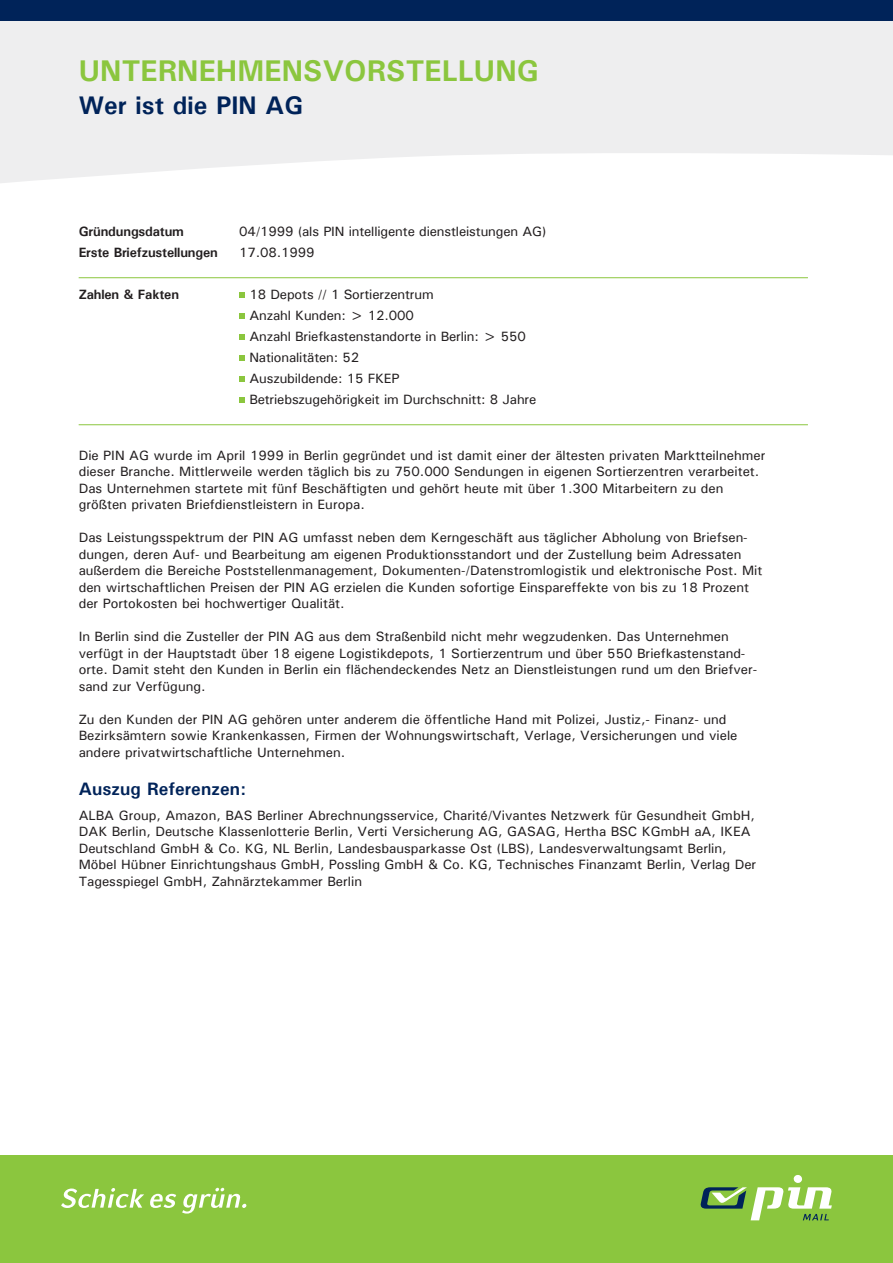
<style>
.page{position:relative;width:893px;height:1263px;background:#fff}
.page>*{position:absolute;margin:0;border:0;box-sizing:border-box;transform-origin:0 0}
.t1{font:700 30px "Univers";color:#8bc63e}
.t2{font:700 25.5px "Univers";letter-spacing:.005em;color:#002359}
.t3{font:700 18px "Univers";letter-spacing:.005em;color:#002359}
.t4{font:500 13.5px/16.5px "Univers";color:#231f20}
.t5{font:700 13.5px "Univers";letter-spacing:-.01em;color:#231f20}
</style>
<div class="page">
<svg style="left:0;top:21px;width:893px;height:162px;background:#f0f0f1"></svg>
<div style="left:0;top:0;width:893px;height:21px;background:#002359"></div>
<hr style="left:79px;top:277px;width:729px;height:1px;background:#8bc63e">
<svg style="left:239px;top:292px;width:6px;height:6px"></svg>
<svg style="left:239px;top:313px;width:6px;height:6px"></svg>
<svg style="left:239px;top:334px;width:6px;height:6px"></svg>
<svg style="left:239px;top:355px;width:6px;height:6px"></svg>
<svg style="left:239px;top:376px;width:6px;height:6px"></svg>
<svg style="left:239px;top:397px;width:6px;height:6px"></svg>
<hr style="left:79px;top:424px;width:729px;height:1px;background:#8bc63e">
<div style="left:0;top:1155px;width:893px;height:108px;background:#8bc63e"></div>
<svg style="left:61px;top:1188px;width:186px;height:25px"></svg>
<svg style="left:700px;top:1175px;width:132px;height:45px"></svg>
<h1 class="t1" style="left:79px;top:52px;width:462px">UNTERNEHMENSVORSTELLUNG</h1>
<h2 class="t2" style="left:79px;top:89px;width:226px">Wer ist die PIN AG</h2>
<p class="t5" style="left:79px;top:223px;width:107px">Gründungsdatum</p>
<p class="t4" style="left:239px;top:223px;width:309px">04/1999 (als PIN intelligente dienstleistungen AG)</p>
<p class="t5" style="left:79px;top:244px;width:141px">Erste Briefzustellungen</p>
<p class="t4" style="left:239px;top:244px;width:77px">17.08.1999</p>
<p class="t5" style="left:79px;top:286px;width:102px">Zahlen &amp; Fakten</p>
<p class="t4" style="left:249px;top:284px;width:289px;line-height:21px">18 Depots // 1 Sortierzentrum<br>Anzahl Kunden: &gt; 12.000<br>Anzahl Briefkastenstandorte in Berlin: &gt; 550<br>Nationalitäten: 52<br>Auszubildende: 15 FKEP<br>Betriebszugehörigkeit im Durchschnitt: 8 Jahre</p>
<p class="t4" style="left:79px;top:446px;width:688px">Die PIN AG wurde im April 1999 in Berlin gegründet und ist damit einer der ältesten privaten Marktteilnehmer dieser Branche. Mittlerweile werden täglich bis zu 750.000 Sendungen in eigenen Sortierzentren verarbeitet.<br>Das Unternehmen startete mit fünf Beschäftigten und gehört heute mit über 1.300 Mitarbeitern zu den größten privaten Briefdienstleistern in Europa.</p>
<p class="t4" style="left:79px;top:529px;width:685px">Das Leistungsspektrum der PIN AG umfasst neben dem Kerngeschäft aus täglicher Abholung von Briefsen&shy;dungen, deren Auf- und Bearbeitung am eigenen Produktionsstandort und der Zustellung beim Adressaten außerdem die Bereiche Poststellenmanagement, Dokumenten-/Datenstromlogistik und elektronische Post. Mit den wirtschaftlichen Preisen der PIN AG erzielen die Kunden sofortige Einspareffekte von bis zu 18 Prozent der Portokosten bei hochwertiger Qualität.</p>
<p class="t4" style="left:79px;top:628px;width:680px">In Berlin sind die Zusteller der PIN AG aus dem Straßenbild nicht mehr wegzudenken. Das Unternehmen verfügt in der Hauptstadt über 18 eigene Logistikdepots, 1 Sortierzentrum und über 550 Briefkastenstand&shy;orte. Damit steht den Kunden in Berlin ein flächendeckendes Netz an Dienstleistungen rund um den Briefver&shy;sand zur Verfügung.</p>
<p class="t4" style="left:79px;top:710px;width:660px">Zu den Kunden der PIN AG gehören unter anderem die öffentliche Hand mit Polizei, Justiz,- Finanz- und<br>Bezirksämtern sowie Krankenkassen, Firmen der Wohnungswirtschaft, Verlage, Versicherungen und viele andere privatwirtschaftliche Unternehmen.</p>
<h3 class="t3" style="left:79px;top:777px;width:169px">Auszug Referenzen:</h3>
<p class="t4" style="left:79px;top:806px;width:679px">ALBA Group, Amazon, BAS Berliner Abrechnungsservice, Charité/Vivantes Netzwerk für Gesundheit GmbH, DAK Berlin, Deutsche Klassenlotterie Berlin, Verti Versicherung AG, GASAG, Hertha BSC KGmbH aA, IKEA Deutschland GmbH &amp; Co. KG, NL Berlin, Landesbausparkasse Ost (LBS), Landesverwaltungsamt Berlin, Möbel Hübner Einrichtungshaus GmbH, Possling GmbH &amp; Co. KG, Technisches Finanzamt Berlin, Verlag Der Tagesspiegel GmbH, Zahnärztekammer Berlin</p>
</div>
